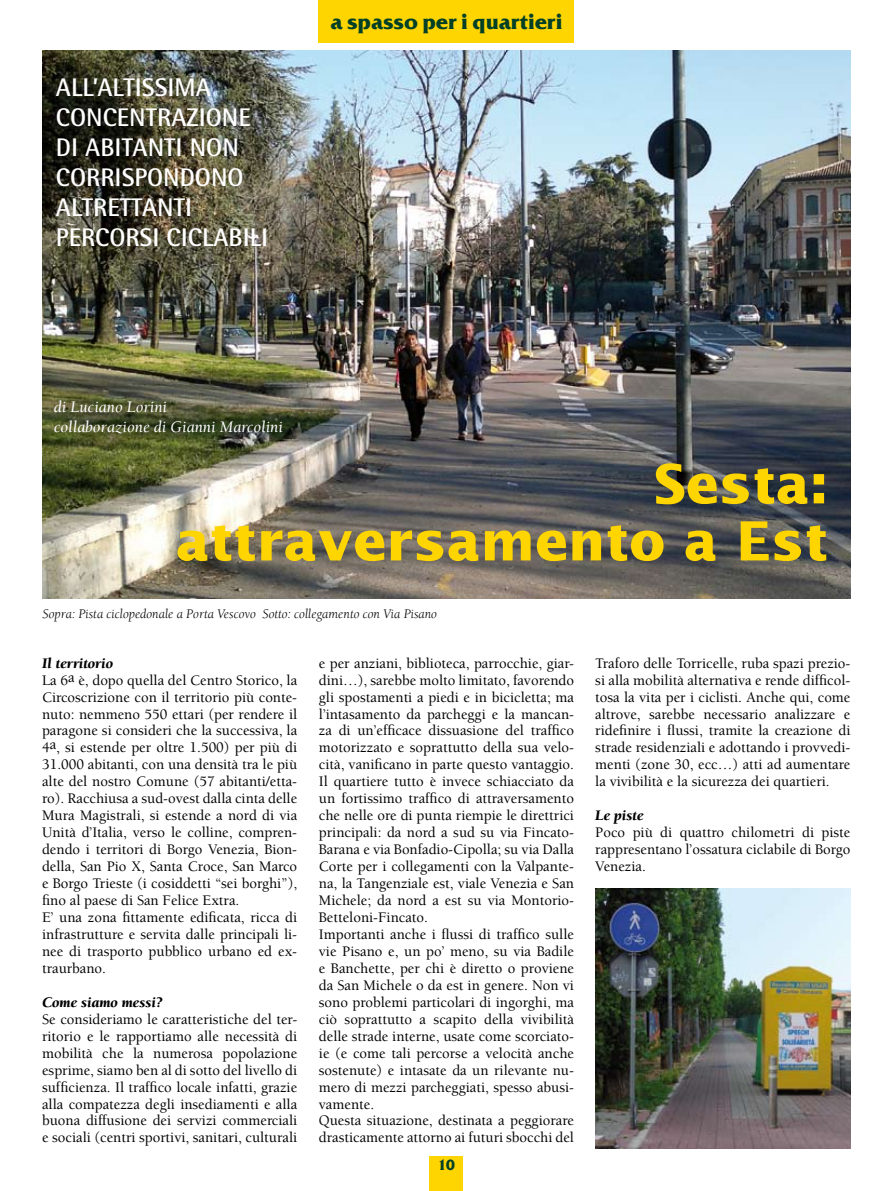
<style>
.page{position:relative;width:893px;height:1191px;background:#fff}
.page>*{position:absolute;margin:0;border:0;box-sizing:border-box;transform-origin:0 0}
.t1{font:700 54px/57px "Lucida Sans";color:#ffd500;text-align:right}
.t2{font:700 25.5px/30px "Rotis Semi Sans";color:#fff}
.t3{font:700 21px "Friz Qua T";color:#004026}
.t4{font:italic 16.5px/19.8px "Berkeley";color:#fff}
.t5{font:500 15px/17px "Berkeley";color:#000;text-align:justify}
.t6{font:italic 900 15px "Berkeley";color:#000}
.t7{font:700 15px "Friz Qua T";color:#004026}
.t8{font:italic 13.5px "Berkeley";color:#000}
</style>
<div class="page">
<img style="left:43px;top:51px;width:807px;height:547px">
<div style="left:429px;top:1157px;width:34px;height:34px;background:#ffd500"></div>
<div style="left:319px;top:0;width:255px;height:43px;background:#ffd500"></div>
<img style="left:595px;top:889px;width:255px;height:259px">
<h2 class="t2" style="left:56px;top:72px;width:196px">ALL’ALTISSIMA<br>CONCENTRAZIONE<br>DI ABITANTI NON<br>CORRISPONDONO<br>ALTRETTANTI<br>PERCORSI</h2>
<h2 class="t2" style="left:167px;top:222px;width:92px">CICLABILI</h2>
<h3 class="t3" style="left:330px;top:9px;width:233px">a spasso per i quartieri</h3>
<p class="t4" style="left:54px;top:397px;width:231px">di Luciano Lorini<br>collaborazione di Gianni Marcolini</p>
<h1 class="t1" style="left:176px;top:454px;width:654px">Sesta: attraversamento a Est</h1>
<p class="t8" style="left:43px;top:607px;width:396px">Sopra: Pista ciclopedonale a Porta Vescovo Sotto: collegamento con Via Pisano</p>
<p class="t6" style="left:42px;top:655px;width:72px">Il territorio</p>
<p class="t5" style="left:42px;top:671px;width:257px;text-align:left">La 6a è, dopo quella del Centro Storico, la Circoscrizione con il territorio più conte&shy;nuto: nemmeno 550 ettari (per rendere il paragone si consideri che la successiva, la 4a, si estende per oltre 1.500) per più di 31.000 abitanti, con una densità tra le più alte del nostro Comune (57 abitanti/etta&shy;ro). Racchiusa a sud-ovest dalla cinta delle Mura Magistrali, si estende a nord di via Unità d’Italia, verso le colline, compren&shy;dendo i territori di Borgo Venezia, Bion&shy;della, San Pio X, Santa Croce, San Marco e Borgo Trieste (i cosiddetti “sei borghi”), fino al paese di San Felice Extra.<br>E’ una zona fittamente edificata, ricca di infrastrutture e servita dalle principali li&shy;nee di trasporto pubblico urbano ed ex&shy;traurbano.</p>
<p class="t6" style="left:42px;top:994px;width:122px">Come siamo messi?</p>
<p class="t5" style="left:42px;top:1010px;width:257px">Se consideriamo le caratteristiche del ter&shy;ritorio e le rapportiamo alle necessità di mobilità che la numerosa popolazione esprime, siamo ben al di sotto del livello di sufficienza. Il traffico locale infatti, grazie alla compatezza degli insediamenti e alla buona diffusione dei servizi commerciali e sociali (centri sportivi, sanitari, culturali</p>
<p class="t5" style="left:319px;top:655px;width:257px;text-align:left">e per anziani, biblioteca, parrocchie, giar&shy;dini…), sarebbe molto limitato, favorendo gli spostamenti a piedi e in bicicletta; ma l’intasamento da parcheggi e la mancan&shy;za di un’efficace dissuasione del traffico motorizzato e soprattutto della sua velo&shy;cità, vanificano in parte questo vantaggio.<br>Il quartiere tutto è invece schiacciato da un fortissimo traffico di attraversamento che nelle ore di punta riempie le direttrici principali: da nord a sud su via Fincato-Barana e via Bonfadio-Cipolla; su via Dalla Corte per i collegamenti con la Valpante&shy;na, la Tangenziale est, viale Venezia e San Michele; da nord a est su via Montorio-Betteloni-Fincato.<br>Importanti anche i flussi di traffico sulle vie Pisano e, un po’ meno, su via Badile e Banchette, per chi è diretto o proviene da San Michele o da est in genere. Non vi sono problemi particolari di ingorghi, ma ciò soprattutto a scapito della vivibilità delle strade interne, usate come scorciato&shy;ie (e come tali percorse a velocità anche sostenute) e intasate da un rilevante nu&shy;mero di mezzi parcheggiati, spesso abusi&shy;vamente.<br>Questa situazione, destinata a peggiorare drasticamente attorno ai futuri sbocchi del</p>
<p class="t5" style="left:595px;top:655px;width:257px">Traforo delle Torricelle, ruba spazi prezio&shy;si alla mobilità alternativa e rende difficol&shy;tosa la vita per i ciclisti. Anche qui, come altrove, sarebbe necessario analizzare e ridefinire i flussi, tramite la creazione di strade residenziali e adottando i provvedi&shy;menti (zone 30, ecc…) atti ad aumentare la vivibilità e la sicurezza dei quartieri.</p>
<p class="t6" style="left:595px;top:807px;width:50px">Le piste</p>
<p class="t5" style="left:595px;top:824px;width:257px">Poco più di quattro chilometri di piste rappresentano l’ossatura ciclabile di Borgo Venezia.</p>
<p class="t7" style="left:437px;top:1156px;width:19px">10</p>
</div>
